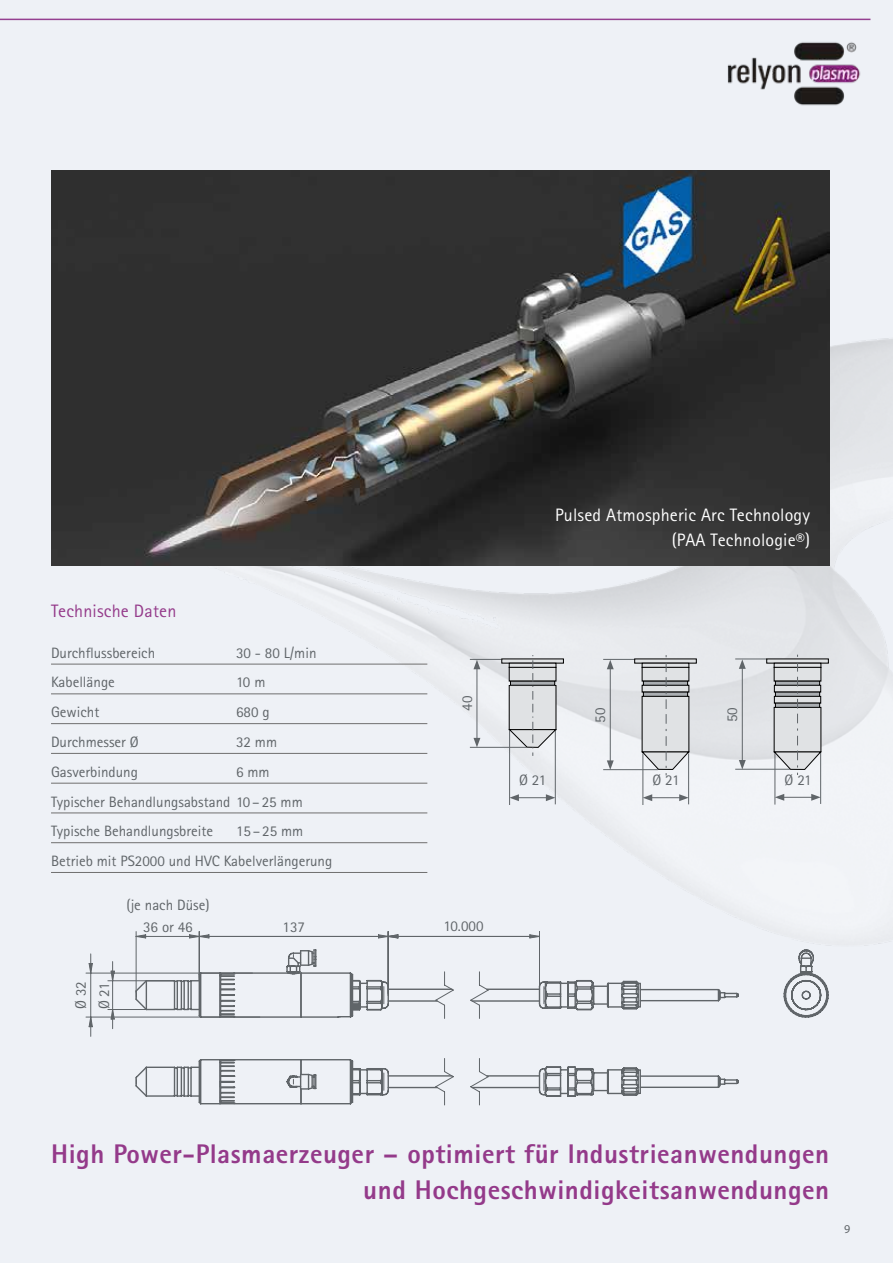
<style>
.page{position:relative;width:893px;height:1263px;background:#eef1f6}
.page>*{position:absolute;margin:0;border:0;box-sizing:border-box;transform-origin:0 0}
.t1{font:800 27px/36px "Rotis Sans Serif Std";letter-spacing:.02em;color:#943a8a;text-align:right}
.t2{font:18px/25.5px "Rotis Sans Serif Std";letter-spacing:.01em;color:#fff;text-align:right}
.t3{font:18px "Rotis Sans Serif Std";letter-spacing:.01em;color:#943a8a}
.t4{font:15px/29.7px "Rotis Sans Serif Std";color:#606569}
.t5{font:12px "Myriad Pro";color:#606569}
</style>
<div class="page">
<img style="left:51px;top:209px;width:842px;height:737px">
<hr style="left:735px;top:769px;width:55px;height:1px;background:#606569">
<hr style="left:735px;top:659px;width:32px;height:1px;background:#606569">
<hr style="left:820px;top:753px;width:1px;height:51px;background:#606569">
<hr style="left:774px;top:753px;width:1px;height:51px;background:#606569">
<hr style="left:742px;top:666px;width:1px;height:96px;background:#606569">
<svg style="left:739px;top:659px;width:7px;height:10px"></svg>
<svg style="left:739px;top:760px;width:7px;height:9px"></svg>
<hr style="left:782px;top:797px;width:32px;height:1px;background:#606569">
<svg style="left:775px;top:794px;width:9px;height:7px"></svg>
<svg style="left:811px;top:794px;width:10px;height:7px"></svg>
<hr style="left:603px;top:769px;width:55px;height:1px;background:#606569">
<hr style="left:603px;top:659px;width:32px;height:1px;background:#606569">
<hr style="left:688px;top:753px;width:1px;height:51px;background:#606569">
<hr style="left:642px;top:753px;width:1px;height:52px;background:#606569">
<hr style="left:610px;top:667px;width:1px;height:96px;background:#606569">
<svg style="left:607px;top:660px;width:7px;height:9px"></svg>
<svg style="left:607px;top:760px;width:7px;height:10px"></svg>
<hr style="left:650px;top:797px;width:32px;height:1px;background:#606569">
<svg style="left:643px;top:794px;width:9px;height:7px"></svg>
<svg style="left:679px;top:794px;width:10px;height:7px"></svg>
<hr style="left:470px;top:747px;width:57px;height:1px;background:#606569">
<hr style="left:470px;top:659px;width:32px;height:1px;background:#606569">
<hr style="left:555px;top:730px;width:1px;height:74px;background:#606569">
<hr style="left:509px;top:730px;width:1px;height:75px;background:#606569">
<hr style="left:477px;top:667px;width:1px;height:73px;background:#606569">
<svg style="left:473px;top:660px;width:7px;height:9px"></svg>
<svg style="left:473px;top:738px;width:7px;height:9px"></svg>
<hr style="left:516px;top:797px;width:32px;height:1px;background:#606569">
<svg style="left:509px;top:794px;width:10px;height:7px"></svg>
<svg style="left:546px;top:794px;width:9px;height:7px"></svg>
<svg style="left:509px;top:655px;width:48px;height:101px"></svg>
<svg style="left:774px;top:655px;width:48px;height:120px"></svg>
<svg style="left:642px;top:655px;width:48px;height:120px"></svg>
<img style="left:51px;top:170px;width:778px;height:396px">
<hr style="left:51px;top:664px;width:185px;height:1px;background:#706f6f">
<hr style="left:236px;top:664px;width:191px;height:1px;background:#706f6f">
<hr style="left:51px;top:693px;width:185px;height:1px;background:#706f6f">
<hr style="left:236px;top:693px;width:191px;height:1px;background:#706f6f">
<hr style="left:51px;top:723px;width:185px;height:1px;background:#706f6f">
<hr style="left:236px;top:723px;width:191px;height:1px;background:#706f6f">
<hr style="left:51px;top:753px;width:185px;height:1px;background:#706f6f">
<hr style="left:236px;top:753px;width:191px;height:1px;background:#706f6f">
<hr style="left:51px;top:783px;width:185px;height:1px;background:#706f6f">
<hr style="left:236px;top:783px;width:191px;height:1px;background:#706f6f">
<hr style="left:51px;top:813px;width:185px;height:1px;background:#706f6f">
<hr style="left:236px;top:813px;width:191px;height:1px;background:#706f6f">
<hr style="left:51px;top:842px;width:185px;height:1px;background:#706f6f">
<hr style="left:236px;top:842px;width:191px;height:1px;background:#706f6f">
<hr style="left:51px;top:872px;width:185px;height:1px;background:#706f6f">
<hr style="left:236px;top:872px;width:191px;height:1px;background:#706f6f">
<hr style="left:0;top:19px;width:870px;height:1px;background:#954091">
<svg style="left:85px;top:931px;width:744px;height:174px"></svg>
<img style="left:727px;top:42px;width:134px;height:64px">
<p class="t3" style="left:51px;top:600px;width:127px">Technische Daten</p>
<p class="t4" style="left:51px;top:638px;width:106px">Durchflussbereich</p>
<p class="t4" style="left:236px;top:638px;width:82px">30 - 80 L/min</p>
<p class="t4" style="left:51px;top:667px;width:65px">Kabellänge</p>
<p class="t4" style="left:236px;top:667px;width:31px">10 m</p>
<p class="t4" style="left:51px;top:697px;width:50px">Gewicht</p>
<p class="t4" style="left:236px;top:697px;width:35px">680 g</p>
<p class="t4" style="left:51px;top:727px;width:89px">Durchmesser Ø</p>
<p class="t4" style="left:236px;top:727px;width:43px">32 mm</p>
<p class="t4" style="left:51px;top:757px;width:88px">Gasverbindung</p>
<p class="t4" style="left:51px;top:757px;width:253px;text-indent:185px">6 mm<br>Typischer Behandlungsabstand 10–25 mm<br>Typische Behandlungsbreite</p>
<p class="t4" style="left:51px;top:816px;width:283px;text-indent:185px">15– 25 mm<br>Betrieb mit PS2000 und HVC Kabelverlängerung</p>
<p class="t4" style="left:126px;top:890px;width:85px">(je nach Düse)</p>
<p class="t4" style="left:452px;top:711px;width:16px;rotate:-90deg">40</p>
<p class="t4" style="left:69px;top:1009px;width:30px;line-height:23.5px;rotate:-90deg">Ø 32<br>Ø 21</p>
<p class="t4" style="left:143px;top:912px;width:51px">36 or 46</p>
<p class="t4" style="left:283px;top:912px;width:24px">137</p>
<p class="t4" style="left:443px;top:911px;width:42px">10.000</p>
<p class="t2" style="left:555px;top:502px;width:257px">Pulsed Atmospheric Arc Technology (PAA Technologie®)</p>
<p class="t4" style="left:519px;top:765px;width:29px">Ø 21</p>
<p class="t4" style="left:585px;top:723px;width:16px;rotate:-90deg">50</p>
<p class="t4" style="left:652px;top:765px;width:29px">Ø 21</p>
<p class="t4" style="left:717px;top:722px;width:16px;rotate:-90deg">50</p>
<p class="t4" style="left:784px;top:765px;width:29px">Ø 21</p>
<h1 class="t1" style="left:51px;top:1135px;width:779px">High Power-Plasmaerzeuger – optimiert für Industrieanwendungen und Hochgeschwindigkeitsanwendungen</h1>
<p class="t5" style="left:844px;top:1222px;width:8px">9</p>
</div>
